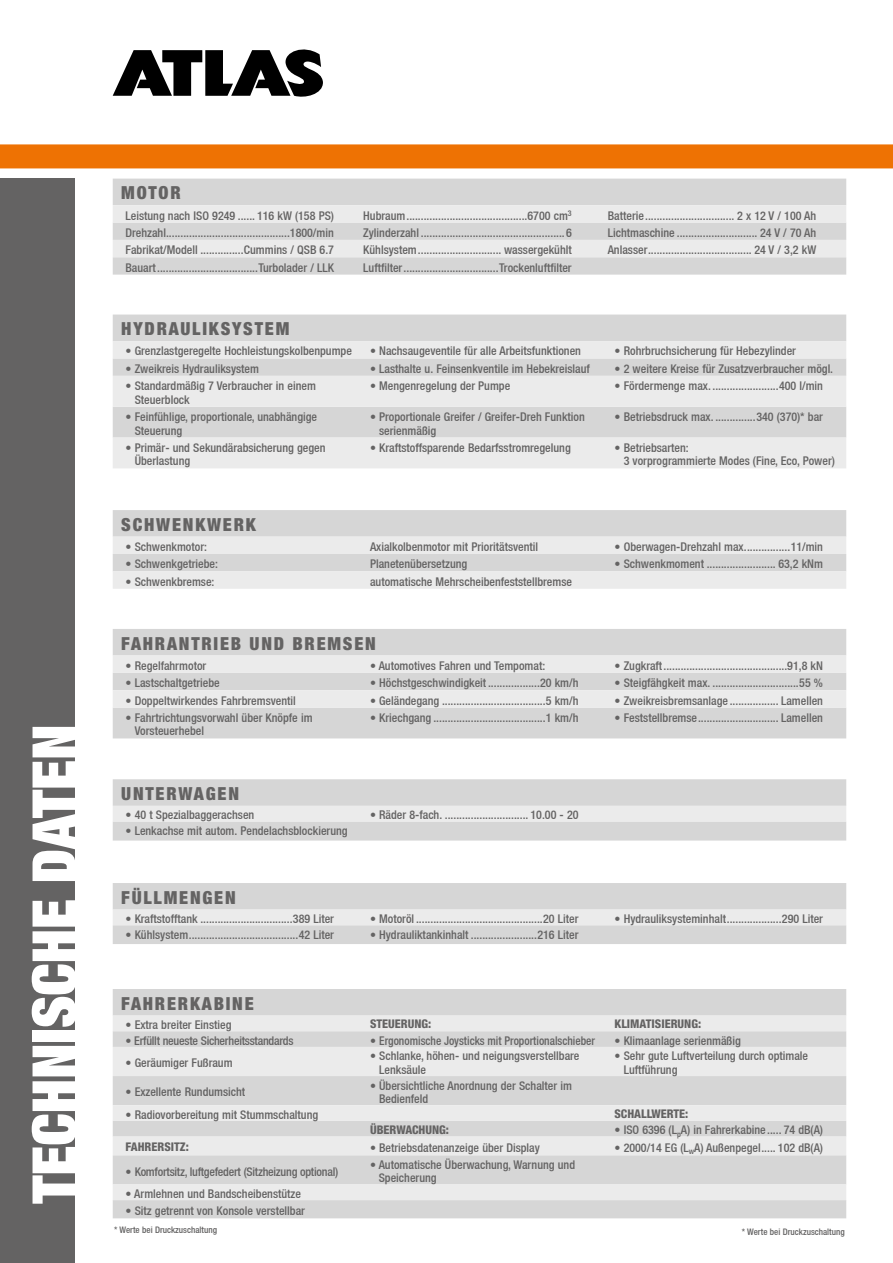
<style>
.page{position:relative;width:893px;height:1263px;background:#fff}
.page>*{position:absolute;margin:0;border:0;box-sizing:border-box;transform-origin:0 0}
.t1{font:900 expanded 60px "Helvetica Neue";color:#fff}
.t2{font:900 condensed 18px "Helvetica Neue";letter-spacing:.1em;color:#646363}
.t3{font:500 condensed 12px/13.5px "Helvetica Neue LT";color:#646363}
.t4{font:500 condensed 12px "Helvetica Neue LT";letter-spacing:-.02em;color:#646363}
.t5{font:800 condensed 12px "Helvetica Neue";color:#646363}
.t6{font:500 condensed 9px "Helvetica Neue LT";color:#646363}
</style>
<div class="page">
<div style="left:113px;top:315px;width:733px;height:26px;background:#d6d6d6"></div>
<svg style="left:113px;top:341px;width:733px;height:127px;background:#e3e3e3"></svg>
<svg style="left:113px;top:510px;width:733px;height:79px;background:#dfdfdf"></svg>
<div style="left:113px;top:629px;width:733px;height:109px;background:#d6d6d6"></div>
<svg style="left:113px;top:655px;width:733px;height:53px;background:#e4e4e4"></svg>
<svg style="left:113px;top:779px;width:733px;height:61px;background:#dbdbdb"></svg>
<svg style="left:113px;top:883px;width:733px;height:61px;background:#dbdbdb"></svg>
<div style="left:113px;top:989px;width:733px;height:229px;background:#d6d6d6"></div>
<svg style="left:113px;top:1015px;width:733px;height:185px;background:#e1e1e1"></svg>
<div style="left:113px;top:179px;width:733px;height:96px;background:#d6d6d6"></div>
<svg style="left:113px;top:205px;width:733px;height:52px;background:#e4e4e4"></svg>
<div style="left:0;top:179px;width:74px;height:1084px;background:#646363"></div>
<svg style="left:113px;top:49px;width:210px;height:48px"></svg>
<svg style="left:0;top:144px;width:893px;height:25px;background:#ee770c"></svg>
<h1 class="t1" style="left:16px;top:1203px;width:481px;rotate:-90deg">TECHNISCHE DATEN</h1>
<h2 class="t2" style="left:121px;top:182px;width:61px">MOTOR</h2>
<p class="t3" style="left:125px;top:208px;width:210px">Leistung nach ISO 9249 ...... 116 kW (158 PS)</p>
<p class="t3" style="left:363px;top:208px;width:210px">Hubraum..........................................6700 cm<sup>3</sup></p>
<p class="t3" style="left:608px;top:208px;width:210px">Batterie............................... 2 x 12 V / 100 Ah</p>
<p class="t3" style="left:125px;top:226px;width:210px">Drehzahl...........................................1800/min</p>
<p class="t3" style="left:363px;top:226px;width:210px">Zylinderzahl ..................................................6</p>
<p class="t3" style="left:608px;top:226px;width:210px">Lichtmaschine ............................ 24 V / 70 Ah</p>
<p class="t3" style="left:125px;top:243px;width:210px">Fabrikat/Modell ...............Cummins / QSB 6.7</p>
<p class="t3" style="left:363px;top:243px;width:210px">Kühlsystem............................. wassergekühlt</p>
<p class="t3" style="left:608px;top:243px;width:210px">Anlasser.................................... 24 V / 3,2 kW</p>
<p class="t3" style="left:125px;top:260px;width:210px">Bauart...................................Turbolader / LLK</p>
<p class="t3" style="left:363px;top:260px;width:210px">Luftfilter.................................Trockenluftfilter</p>
<h2 class="t2" style="left:121px;top:318px;width:170px">HYDRAULIKSYSTEM</h2>
<p class="t3" style="left:125px;top:344px;width:228px">• Grenzlastgeregelte Hochleistungskolbenpumpe</p>
<p class="t3" style="left:370px;top:344px;width:212px">• Nachsaugeventile für alle Arbeitsfunktionen</p>
<p class="t3" style="left:614px;top:344px;width:183px">• Rohrbruchsicherung für Hebezylinder</p>
<p class="t3" style="left:125px;top:362px;width:135px">• Zweikreis Hydrauliksystem</p>
<p class="t3" style="left:370px;top:362px;width:221px">• Lasthalte u. Feinsenkventile im Hebekreislauf</p>
<p class="t3" style="left:614px;top:362px;width:220px">• 2 weitere Kreise für Zusatzverbraucher mögl.</p>
<p class="t3" style="left:135px;top:379px;width:183px;text-indent:-9px">• Standardmäßig 7 Verbraucher in einem<br>Steuerblock</p>
<p class="t3" style="left:370px;top:379px;width:142px">• Mengenregelung der Pumpe</p>
<p class="t3" style="left:614px;top:379px;width:210px">• Fördermenge max. .......................400 l/min</p>
<p class="t3" style="left:135px;top:410px;width:184px;text-indent:-9px">• Feinfühlige, proportionale, unabhängige<br>Steuerung</p>
<p class="t3" style="left:379px;top:410px;width:207px;text-indent:-9px">• Proportionale Greifer / Greifer-Dreh Funktion serienmäßig</p>
<p class="t3" style="left:614px;top:410px;width:210px">• Betriebsdruck max. ..............340 (370)* bar</p>
<p class="t3" style="left:135px;top:441px;width:192px;text-indent:-9px">• Primär- und Sekundärabsicherung gegen<br>Überlastung</p>
<p class="t3" style="left:370px;top:441px;width:202px">• Kraftstoffsparende Bedarfsstromregelung</p>
<p class="t3" style="left:624px;top:441px;width:213px;text-indent:-9px">• Betriebsarten:<br>3 vorprogrammierte Modes (Fine, Eco, Power)</p>
<h2 class="t2" style="left:121px;top:513px;width:136px">SCHWENKWERK</h2>
<p class="t3" style="left:125px;top:540px;width:83px">• Schwenkmotor:</p>
<p class="t3" style="left:370px;top:540px;width:170px">Axialkolbenmotor mit Prioritätsventil</p>
<p class="t3" style="left:614px;top:540px;width:210px">• Oberwagen-Drehzahl max................11/min</p>
<p class="t3" style="left:126px;top:557px;width:94px">• Schwenkgetriebe:</p>
<p class="t3" style="left:370px;top:557px;width:99px">Planetenübersetzung</p>
<p class="t3" style="left:614px;top:557px;width:210px">• Schwenkmoment ........................ 63,2 kNm</p>
<p class="t3" style="left:126px;top:575px;width:90px">• Schwenkbremse:</p>
<p class="t3" style="left:370px;top:575px;width:204px">automatische Mehrscheibenfeststellbremse</p>
<h2 class="t2" style="left:121px;top:632px;width:256px">FAHRANTRIEB UND BREMSEN</h2>
<p class="t3" style="left:125px;top:659px;width:82px">• Regelfahrmotor</p>
<p class="t3" style="left:370px;top:659px;width:177px">• Automotives Fahren und Tempomat:</p>
<p class="t3" style="left:614px;top:659px;width:210px">• Zugkraft...........................................91,8 kN</p>
<p class="t3" style="left:125px;top:676px;width:96px">• Lastschaltgetriebe</p>
<p class="t3" style="left:370px;top:676px;width:210px">• Höchstgeschwindigkeit ..................20 km/h</p>
<p class="t3" style="left:614px;top:676px;width:210px">• Steigfähgkeit max. ..............................55 %</p>
<p class="t3" style="left:125px;top:693px;width:172px">• Doppeltwirkendes Fahrbremsventil</p>
<p class="t3" style="left:370px;top:693px;width:210px">• Geländegang ....................................5 km/h</p>
<p class="t3" style="left:614px;top:693px;width:210px">• Zweikreisbremsanlage ................. Lamellen</p>
<p class="t3" style="left:135px;top:711px;width:179px;text-indent:-9px">• Fahrtrichtungsvorwahl über Knöpfe im<br>Vorsteuerhebel</p>
<p class="t3" style="left:370px;top:711px;width:210px">• Kriechgang .......................................1 km/h</p>
<p class="t3" style="left:614px;top:711px;width:210px">• Feststellbremse............................ Lamellen</p>
<h2 class="t2" style="left:121px;top:782px;width:119px">UNTERWAGEN</h2>
<p class="t3" style="left:125px;top:808px;width:130px">• 40 t Spezialbaggerachsen</p>
<p class="t3" style="left:370px;top:808px;width:210px">• Räder 8-fach. ............................. 10.00 - 20</p>
<p class="t3" style="left:125px;top:824px;width:224px">• Lenkachse mit autom. Pendelachsblockierung</p>
<h2 class="t2" style="left:121px;top:886px;width:116px">FÜLLMENGEN</h2>
<p class="t3" style="left:125px;top:912px;width:210px">• Kraftstofftank ................................389 Liter</p>
<p class="t3" style="left:370px;top:912px;width:210px">• Motoröl ............................................20 Liter</p>
<p class="t3" style="left:614px;top:912px;width:210px">• Hydrauliksysteminhalt...................290 Liter</p>
<p class="t3" style="left:125px;top:928px;width:210px">• Kühlsystem......................................42 Liter</p>
<p class="t3" style="left:370px;top:928px;width:210px">• Hydrauliktankinhalt .......................216 Liter</p>
<h2 class="t2" style="left:121px;top:992px;width:134px">FAHRERKABINE</h2>
<p class="t3" style="left:125px;top:1018px;width:108px">• Extra breiter Einstieg</p>
<p class="t5" style="left:370px;top:1016px;width:63px">STEUERUNG:</p>
<p class="t5" style="left:614px;top:1016px;width:88px">KLIMATISIERUNG:</p>
<p class="t4" style="left:125px;top:1033px;width:169px">• Erfüllt neueste Sicherheitsstandards</p>
<p class="t3" style="left:370px;top:1033px;width:227px">• Ergonomische Joysticks mit Proportionalschieber</p>
<p class="t3" style="left:614px;top:1033px;width:128px">• Klimaanlage serienmäßig</p>
<p class="t3" style="left:125px;top:1056px;width:109px">• Geräumiger Fußraum</p>
<p class="t3" style="left:379px;top:1049px;width:202px;text-indent:-9px">• Schlanke, höhen- und neigungsverstellbare<br>Lenksäule</p>
<p class="t3" style="left:624px;top:1049px;width:186px;text-indent:-9px">• Sehr gute Luftverteilung durch optimale<br>Luftführung</p>
<p class="t3" style="left:125px;top:1085px;width:121px">• Exzellente Rundumsicht</p>
<p class="t3" style="left:379px;top:1078px;width:194px;text-indent:-9px">• Übersichtliche Anordnung der Schalter im<br>Bedienfeld</p>
<p class="t3" style="left:125px;top:1107px;width:194px">• Radiovorbereitung mit Stummschaltung</p>
<p class="t5" style="left:614px;top:1106px;width:75px">SCHALLWERTE:</p>
<p class="t5" style="left:370px;top:1122px;width:80px">ÜBERWACHUNG:</p>
<p class="t3" style="left:614px;top:1123px;width:210px">• ISO 6396 (L<sub>p</sub>A) in Fahrerkabine..... 74 dB(A)</p>
<p class="t5" style="left:125px;top:1139px;width:65px">FAHRERSITZ:</p>
<p class="t3" style="left:370px;top:1140px;width:171px">• Betriebsdatenanzeige über Display</p>
<p class="t3" style="left:614px;top:1140px;width:210px">• 2000/14 EG (L<sub>w</sub>A) Außenpegel..... 102 dB(A)</p>
<p class="t4" style="left:126px;top:1164px;width:214px">• Komfortsitz, luftgefedert (Sitzheizung optional)</p>
<p class="t3" style="left:379px;top:1158px;width:198px;text-indent:-9px">• Automatische Überwachung, Warnung und<br>Speicherung</p>
<p class="t3" style="left:126px;top:1187px;width:177px">• Armlehnen und Bandscheibenstütze</p>
<p class="t3" style="left:126px;top:1204px;width:181px">• Sitz getrennt von Konsole verstellbar</p>
<p class="t6" style="left:114px;top:1224px;width:104px">* Werte bei Druckzuschaltung</p>
<p class="t6" style="left:742px;top:1226px;width:104px">* Werte bei Druckzuschaltung</p>
</div>
